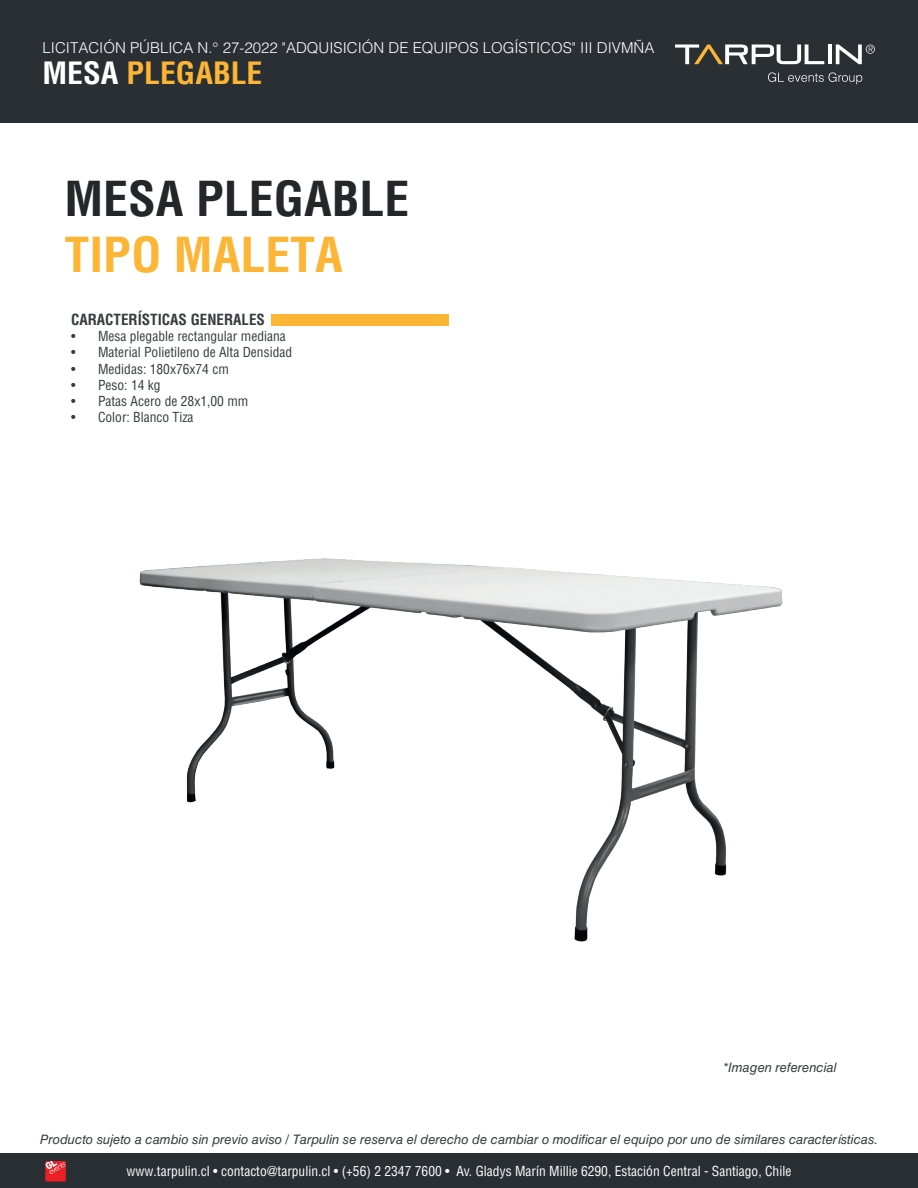
<style>
.page{position:relative;width:918px;height:1188px;background:#fff}
.page>*{position:absolute;margin:0;border:0;box-sizing:border-box;transform-origin:0 0}
.t1{font:700 condensed 46.95px "Helvetica LT Std";color:#23272a;scale:1.06 1}
.t2{font:700 condensed 46.95px "Helvetica LT Std";color:#fcb535;scale:1.06 1}
.t3{font:700 condensed 30px "Helvetica LT Std";color:#fcb535;scale:1.06 1}
.t4{font:300 15px "Helvetica LT Std";color:#fff}
.t5{font:700 condensed 15px "Helvetica LT Std";color:#383b3e}
.t6{font:condensed 13.5px "Helvetica LT Std";color:#383b3e}
.t7{font:condensed 13.5px "Helvetica LT Std";color:#fff}
.t8{font:italic 13.05px "Helvetica LT Std";letter-spacing:-.005em;color:#383b3e}
.s1{color:#fff}
</style>
<div class="page">
<div style="left:0;top:1154px;width:918px;height:34px;background:#2a2f33"></div>
<div style="left:0;top:0;width:918px;height:122px;background:#2a2f33"></div>
<svg style="left:45px;top:1161px;width:21px;height:20px"></svg>
<hr style="left:828px;top:44px;width:4px;height:20px;background:#fff">
<svg style="left:836px;top:44px;width:39px;height:20px"></svg>
<svg style="left:675px;top:44px;width:149px;height:20px"></svg>
<svg style="left:768px;top:72px;width:94px;height:12px"></svg>
<div style="left:272px;top:314px;width:177px;height:11px;background:#fcb535"></div>
<img style="left:139px;top:558px;width:644px;height:384px">
<p class="t4" style="left:43px;top:39px;width:613px">LICITACIÓN PÚBLICA N.° 27-2022 "ADQUISICIÓN DE EQUIPOS LOGÍSTICOS" III DIVMÑA</p>
<h2 class="t3" style="left:43px;top:54px;width:209px"><span class="s1">MESA</span> PLEGABLE</h2>
<h1 class="t1" style="left:65px;top:169px;width:327px">MESA PLEGABLE</h1>
<h1 class="t2" style="left:65px;top:226px;width:264px">TIPO MALETA</h1>
<p class="t5" style="left:71px;top:310px;width:195px">CARACTERÍSTICAS GENERALES</p>
<p class="t6" style="left:71px;top:328px;width:216px">• Mesa plegable rectangular mediana</p>
<p class="t6" style="left:71px;top:344px;width:223px">• Material Polietileno de Alta Densidad</p>
<p class="t6" style="left:71px;top:360px;width:159px">• Medidas: 180x76x74 cm</p>
<p class="t6" style="left:71px;top:376px;width:91px">• Peso: 14 kg</p>
<p class="t6" style="left:71px;top:393px;width:179px">• Patas Acero de 28x1,00 mm</p>
<p class="t6" style="left:71px;top:409px;width:124px">• Color: Blanco Tiza</p>
<p class="t8" style="left:723px;top:1060px;width:115px">*Imagen referencial</p>
<p class="t8" style="left:40px;top:1132px;width:840px">Producto sujeto a cambio sin previo aviso / Tarpulin se reserva el derecho de cambiar o modificar el equipo por uno de similares características.</p>
<p class="t7" style="left:127px;top:1162px;width:666px">www.tarpulin.cl • contacto@tarpulin.cl • (+56) 2 2347 7600 • Av. Gladys Marín Millie 6290, Estación Central - Santiago, Chile</p>
</div>
